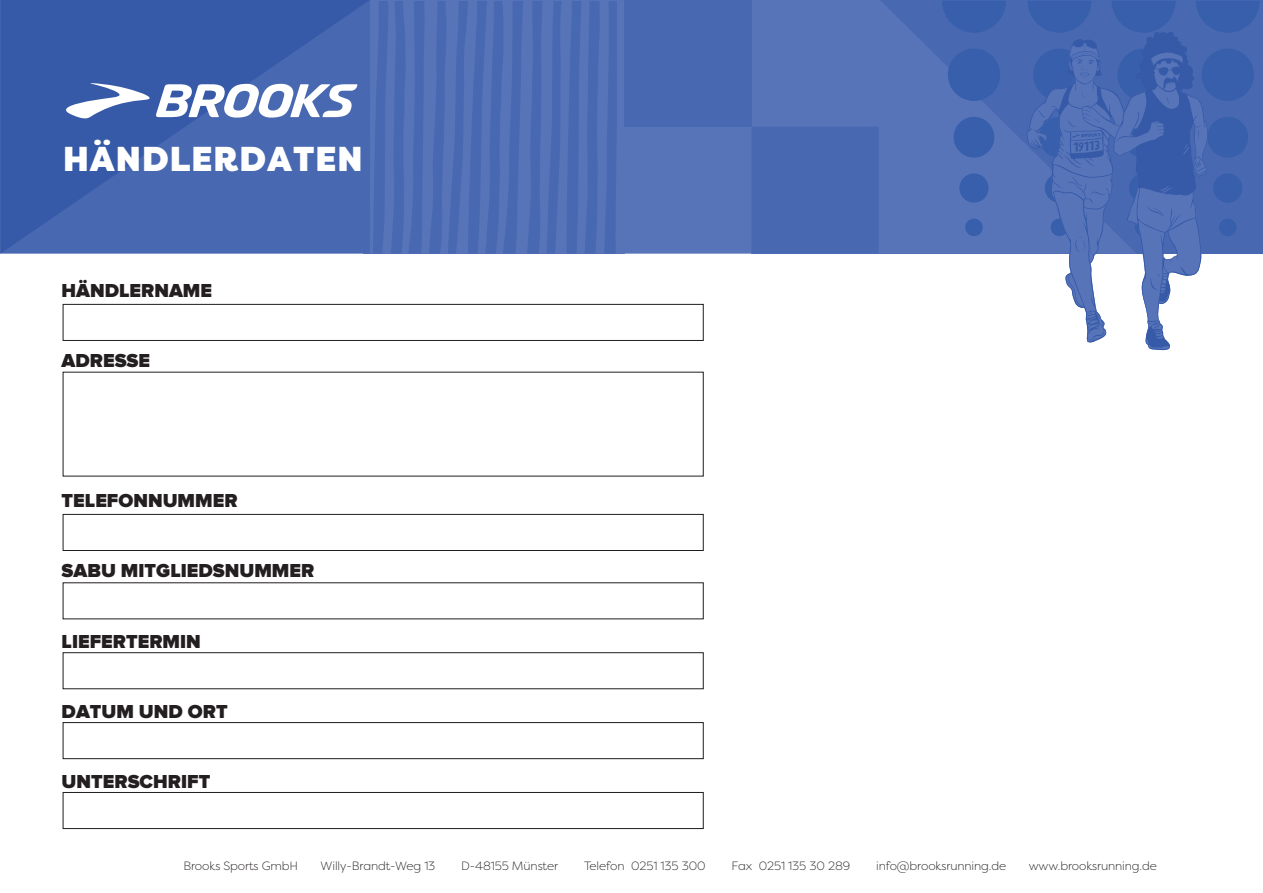
<style>
.page{position:relative;width:1263px;height:893px;background:#fff}
.page>*{position:absolute;margin:0;border:0;box-sizing:border-box;transform-origin:0 0}
.t1{font:900 34.5px "Filson Pro";letter-spacing:.03em;color:#fff}
.t2{font:900 19.5px "Proxima Nova";color:#231f20}
.t3{font:300 12px "Filson Pro";letter-spacing:-.01em;color:#231f20}
</style>
<div class="page">
<svg style="left:879px;top:0;width:257px;height:254px;background:#5371b7"></svg>
<div style="left:620px;top:0;width:259px;height:254px;background:#5774b9"></div>
<div style="left:965px;top:219px;width:18px;height:17px;background:#375fac;border-radius:50%"></div>
<div style="left:959px;top:173px;width:29px;height:30px;background:#375fac;border-radius:50%"></div>
<div style="left:953px;top:117px;width:41px;height:41px;background:#375fac;border-radius:50%"></div>
<div style="left:948px;top:49px;width:52px;height:52px;background:#375fac;border-radius:50%"></div>
<svg style="left:942px;top:1px;width:64px;height:32px;background:#3a61ad"></svg>
<div style="left:751px;top:127px;width:128px;height:127px;background:#4869b2"></div>
<svg style="left:1027px;top:1px;width:233px;height:349px"></svg>
<div style="left:363px;top:0;width:261px;height:254px;background:#5774b9"></div>
<svg style="left:373px;top:1px;width:244px;height:252px"></svg>
<svg style="left:1px;top:0;width:369px;height:253px;background:#3f61ad"></svg>
<div style="left:624px;top:0;width:127px;height:127px;background:#4869b2"></div>
<svg style="left:53px;top:83px;width:304px;height:36px"></svg>
<div style="left:63px;top:304px;width:641px;height:37px;border:1px solid #211d1e"></div>
<div style="left:63px;top:514px;width:641px;height:37px;border:1px solid #211d1e"></div>
<div style="left:63px;top:652px;width:641px;height:37px;border:1px solid #211d1e"></div>
<div style="left:63px;top:722px;width:641px;height:37px;border:1px solid #211d1e"></div>
<div style="left:63px;top:792px;width:641px;height:37px;border:1px solid #211d1e"></div>
<h1 class="t1" style="left:63px;top:137px;width:301px">HÄNDLERDATEN</h1>
<h2 class="t2" style="left:62px;top:281px;width:152px">HÄNDLERNAME</h2>
<h2 class="t2" style="left:62px;top:351px;width:90px">ADRESSE</h2>
<h2 class="t2" style="left:62px;top:492px;width:177px">TELEFONNUMMER</h2>
<h2 class="t2" style="left:62px;top:562px;width:254px">SABU MITGLIEDSNUMMER</h2>
<h2 class="t2" style="left:62px;top:632px;width:141px">LIEFERTERMIN</h2>
<h2 class="t2" style="left:62px;top:702px;width:167px">DATUM UND ORT</h2>
<h2 class="t2" style="left:62px;top:773px;width:150px">UNTERSCHRIFT</h2>
<p class="t3" style="left:183px;top:858px;width:116px">Brooks Sports GmbH</p>
<p class="t3" style="left:321px;top:858px;width:116px">Willy-Brandt-Weg 13</p>
<p class="t3" style="left:461px;top:858px;width:98px">D-48155 Münster</p>
<p class="t3" style="left:584px;top:858px;width:123px">Telefon 0251 135 300</p>
<p class="t3" style="left:731px;top:858px;width:120px">Fax 0251 135 30 289</p>
<p class="t3" style="left:876px;top:858px;width:132px">info@brooksrunning.de</p>
<p class="t3" style="left:1029px;top:858px;width:130px">www.brooksrunning.de</p>
</div>
